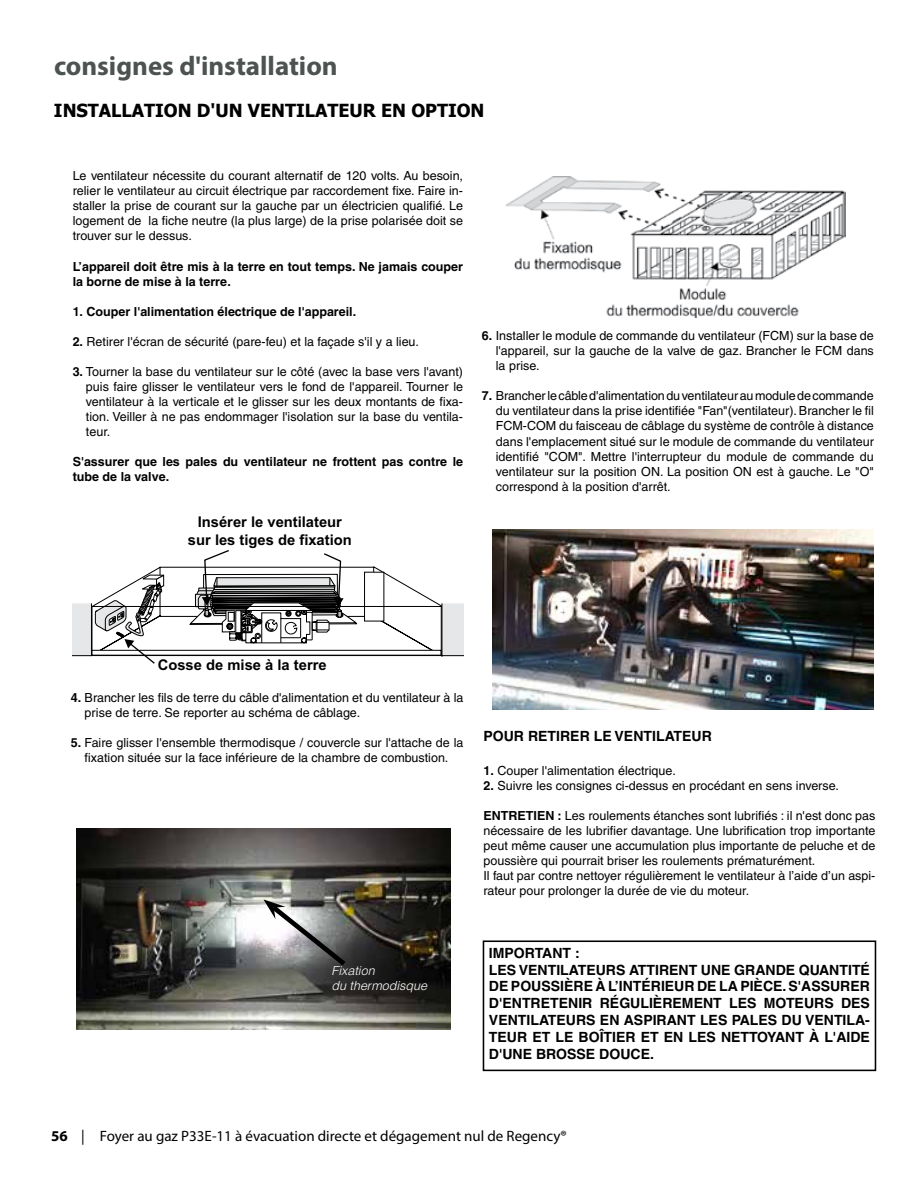
<style>
.page{position:relative;width:918px;height:1188px;background:#fff}
.page>*{position:absolute;margin:0;border:0;box-sizing:border-box;transform-origin:0 0}
.t1{font:700 27px "Myriad Pro";color:#4d5350}
.t2{font:700 18px "Tahoma";color:#000}
.t3{font:15px "Myriad Pro";color:#000}
.t4{font:700 14.7px/17.7px "Arial";color:#000;text-align:center}
.t5{font:700 14.1px/17px "Helvetica";color:#000}
.t6{font:12.45px/15px "Helvetica";color:#000;text-align:justify}
.t7{font:700 12.45px/15px "Helvetica";color:#000}
.t8{font:italic 300 12.45px/15px "Helvetica";color:#fff}
.s1{font-weight:700}
</style>
<div class="page">
<img style="left:76px;top:828px;width:375px;height:202px">
<img style="left:505px;top:177px;width:340px;height:140px">
<div style="left:483px;top:940px;width:393px;height:131px;border:2px solid #000"></div>
<svg style="left:263px;top:899px;width:88px;height:71px;background:#8c8d8c"></svg>
<svg style="left:72px;top:550px;width:392px;height:114px"></svg>
<img style="left:492px;top:530px;width:382px;height:180px">
<h1 class="t1" style="left:54px;top:49px;width:285px">consignes d'installation</h1>
<h2 class="t2" style="left:54px;top:98px;width:432px">INSTALLATION D'UN VENTILATEUR EN OPTION</h2>
<p class="t6" style="left:73px;top:168px;width:392px">Le ventilateur nécessite du courant alternatif de 120 volts. Au besoin, relier le ventilateur au circuit électrique par raccordement fixe. Faire in&shy;staller la prise de courant sur la gauche par un électricien qualifié. Le logement de la fiche neutre (la plus large) de la prise polarisée doit se trouver sur le dessus.</p>
<p class="t7" style="left:73px;top:258px;width:392px">L’appareil doit être mis à la terre en tout temps. Ne jamais couper la borne de mise à la terre.</p>
<p class="t7" style="left:73px;top:304px;width:285px">1. Couper l'alimentation électrique de l'appareil.</p>
<p class="t6" style="left:73px;top:334px;width:348px"><span class="s1">2.</span> Retirer l'écran de sécurité (pare-feu) et la façade s'il y a lieu.</p>
<p class="t6" style="left:86px;top:364px;width:379px;text-indent:-13px"><span class="s1">3.</span> Tourner la base du ventilateur sur le côté (avec la base vers l'avant) puis faire glisser le ventilateur vers le fond de l'appareil. Tourner le ventilateur à la verticale et le glisser sur les deux montants de fixa&shy;tion. Veiller à ne pas endommager l'isolation sur la base du ventila&shy;teur.</p>
<p class="t7" style="left:73px;top:454px;width:392px">S'assurer que les pales du ventilateur ne frottent pas contre le tube de la valve.</p>
<p class="t4" style="left:188px;top:514px;width:165px">Insérer le ventilateur sur les tiges de fixation</p>
<p class="t6" style="left:496px;top:328px;width:380px;text-indent:-14px"><span class="s1">6.</span> Installer le module de commande du ventilateur (FCM) sur la base de l'appareil, sur la gauche de la valve de gaz. Brancher le FCM dans la prise.</p>
<p class="t6" style="left:496px;top:389px;width:380px;text-indent:-14px"><span class="s1">7.</span> Brancher le câble d'alimentation du ventilateur au module de commande du ventilateur dans la prise identifiée "Fan"(ventilateur). Brancher le fil FCM-COM du faisceau de câblage du système de contrôle à distance dans l'emplacement situé sur le module de commande du ventilateur identifié "COM". Mettre l'interrupteur du module de commande du ventilateur sur la position ON. La position ON est à gauche. Le "O" correspond à la position d'arrêt.</p>
<p class="t4" style="left:158px;top:657px;width:170px">Cosse de mise à la terre</p>
<p class="t6" style="left:85px;top:690px;width:380px;text-indent:-14px"><span class="s1">4.</span> Brancher les fils de terre du câble d'alimentation et du ventilateur à la prise de terre. Se reporter au schéma de câblage.</p>
<p class="t6" style="left:71px;top:735px;width:394px;text-align:center"><span class="s1">5.</span> Faire glisser l'ensemble thermodisque / couvercle sur l'attache de la fixation située sur la face inférieure de la chambre de combustion.</p>
<p class="t8" style="left:331px;top:963px;width:97px">Fixation<br>du thermodisque</p>
<p class="t5" style="left:483px;top:728px;width:230px">POUR RETIRER LE VENTILATEUR</p>
<p class="t6" style="left:483px;top:763px;width:194px"><span class="s1">1.</span> Couper l'alimentation électrique.</p>
<p class="t6" style="left:483px;top:778px;width:357px"><span class="s1">2.</span> Suivre les consignes ci-dessus en procédant en sens inverse.</p>
<p class="t6" style="left:483px;top:808px;width:394px;text-align:left"><span class="s1">ENTRETIEN :</span> Les roulements étanches sont lubrifiés : il n'est donc pas nécessaire de les lubrifier davantage. Une lubrification trop importante peut même causer une accumulation plus importante de peluche et de poussière qui pourrait briser les roulements prématurément.<br>Il faut par contre nettoyer régulièrement le ventilateur à l’aide d’un aspi&shy;rateur pour prolonger la durée de vie du moteur.</p>
<p class="t5" style="left:489px;top:944px;width:383px">IMPORTANT :<br>LES VENTILATEURS ATTIRENT UNE GRANDE QUANTITÉ DE POUSSIÈRE À L’INTÉRIEUR DE LA PIÈCE. S'ASSURER D'ENTRETENIR RÉGULIÈREMENT LES MOTEURS DES VENTILATEURS EN ASPIRANT LES PALES DU VENTILA-TEUR ET LE BOÎTIER ET EN LES NETTOYANT À L'AIDE D'UNE BROSSE DOUCE.</p>
<p class="t3" style="left:51px;top:1127px;width:517px"><span class="s1">56</span> | Foyer au gaz P33E-11 à évacuation directe et dégagement nul de Regency®</p>
</div>
